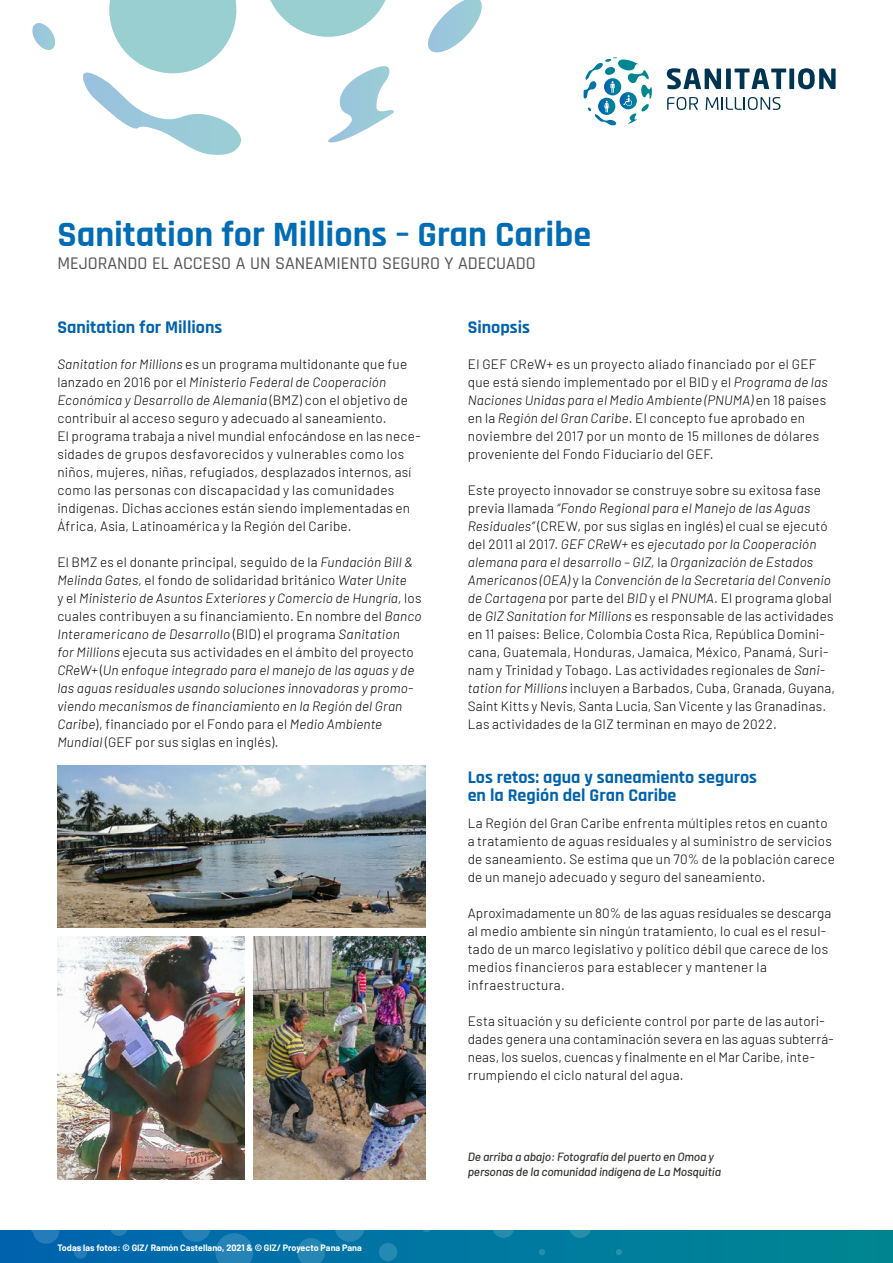
<style>
.page{position:relative;width:893px;height:1263px;background:#fff}
.page>*{position:absolute;margin:0;border:0;box-sizing:border-box;transform-origin:0 0}
.t1{font:700 36px "Rajdhani";color:#006cb4}
.t2{font:700 18px/18px "Rajdhani";color:#0062ad}
.t3{font:500 18px "Rajdhani";color:#555756}
.t4{font:300 13.5px/18px "Barlow";letter-spacing:.02em;color:#000}
.t5{font:italic 300 13.5px/18px "Barlow";letter-spacing:.015em;color:#000}
.t6{font:italic 500 11.85px/15px "Barlow";letter-spacing:-.01em;color:#323230}
.t7{font:700 9px "Barlow";color:#fff}
.s1{font-style:italic}
.s2{font-style:normal}
</style>
<div class="page">
<div style="left:0;top:1230px;width:893px;height:33px;background:linear-gradient(to right,#0064b0,#008892)"></div>
<svg style="left:110px;top:1230px;width:18px;height:6px"></svg>
<svg style="left:335px;top:1230px;width:30px;height:12px"></svg>
<svg style="left:421px;top:1230px;width:11px;height:2px"></svg>
<svg style="left:492px;top:1230px;width:23px;height:8px"></svg>
<svg style="left:569px;top:1230px;width:22px;height:8px"></svg>
<div style="left:74px;top:1245px;width:13px;height:14px;background:#267cb8;border-radius:50%"></div>
<svg style="left:181px;top:1230px;width:72px;height:33px;background:#1377af"></svg>
<svg style="left:297px;top:1238px;width:28px;height:25px"></svg>
<div style="left:379px;top:1243px;width:18px;height:18px;background:#2689b1;border-radius:50%"></div>
<svg style="left:539px;top:1249px;width:6px;height:6px"></svg>
<svg style="left:616px;top:1249px;width:6px;height:6px"></svg>
<svg style="left:0;top:1230px;width:59px;height:14px"></svg>
<svg style="left:428px;top:0;width:54px;height:53px"></svg>
<svg style="left:32px;top:23px;width:24px;height:27px"></svg>
<svg style="left:328px;top:66px;width:66px;height:77px"></svg>
<svg style="left:83px;top:0;width:158px;height:155px"></svg>
<svg style="left:270px;top:0;width:116px;height:37px"></svg>
<img style="left:57px;top:936px;width:187px;height:243px">
<img style="left:57px;top:765px;width:368px;height:162px">
<img style="left:253px;top:936px;width:172px;height:243px">
<svg style="left:667px;top:68px;width:54px;height:21px"></svg>
<div style="left:726px;top:69px;width:5px;height:20px;background:#003552"></div>
<svg style="left:735px;top:68px;width:51px;height:21px"></svg>
<div style="left:789px;top:69px;width:5px;height:20px;background:#003552"></div>
<svg style="left:798px;top:68px;width:38px;height:21px"></svg>
<svg style="left:667px;top:97px;width:31px;height:13px"></svg>
<svg style="left:706px;top:97px;width:74px;height:13px"></svg>
<svg style="left:584px;top:57px;width:68px;height:68px"></svg>
<h1 class="t1" style="left:57px;top:213px;width:535px">Sanitation for Millions – Gran Caribe</h1>
<h2 class="t3" style="left:57px;top:252px;width:480px">MEJORANDO EL ACCESO A UN SANEAMIENTO SEGURO Y ADECUADO</h2>
<h2 class="t2" style="left:57px;top:319px;width:166px">Sanitation for Millions</h2>
<p class="t4" style="left:57px;top:354px;width:365px"><span class="s1">Sanitation for Millions</span> es un programa multidonante que fue lanzado en 2016 por el <span class="s1">Ministerio Federal de Cooperación Económica y Desarrollo de Alemania</span> (BMZ) con el objetivo de contribuir al acceso seguro y adecuado al saneamiento.<br>El programa trabaja a nivel mundial enfocándose en las nece&shy;sidades de grupos desfavorecidos y vulnerables como los niños, mujeres, niñas, refugiados, desplazados internos, así como las personas con discapacidad y las comunidades indígenas. Dichas acciones están siendo implementadas en África, Asia, Latinoamérica y la Región del Caribe.</p>
<p class="t5" style="left:57px;top:552px;width:366px"><span class="s2">El BMZ es el donante principal, seguido de la</span> Fundación Bill &amp; Melinda Gates, <span class="s2">el fondo de solidaridad británico</span> Water Unite<br><span class="s2">y el</span> Ministerio de Asuntos Exteriores y Comercio de Hungría, <span class="s2">los cuales contribuyen a su financiamiento. En nombre del</span> Banco Interamericano de Desarrollo <span class="s2">(BID) el programa</span> Sanitation<br>for Millions <span class="s2">ejecuta sus actividades en el ámbito del proyecto </span>CReW+ <span class="s2">(</span>Un enfoque integrado para el manejo de las aguas y de las aguas residuales usando soluciones innovadoras y promo&shy;viendo mecanismos de financiamiento en la Región del Gran Caribe<span class="s2">), financiado por el Fondo para el</span> Medio Ambiente Mundial <span class="s2">(GEF por sus siglas en inglés).</span></p>
<p class="t7" style="left:57px;top:1241px;width:306px">Todas las fotos: © GIZ/ Ramón Castellano, 2021 &amp; © GIZ/ Proyecto Pana Pana</p>
<h2 class="t2" style="left:468px;top:319px;width:64px">Sinopsis</h2>
<p class="t4" style="left:468px;top:354px;width:361px">El GEF CReW+ es un proyecto aliado financiado por el GEF que está siendo implementado por el BID y el <span class="s1">Programa de las Naciones Unidas para el Medio Ambiente (PNUMA)</span> en 18 países en la <span class="s1">Región del Gran Caribe</span>. El concepto fue aprobado en noviembre del 2017 por un monto de 15 millones de dólares proveniente del Fondo Fiduciario del GEF.</p>
<p class="t4" style="left:468px;top:480px;width:369px">Este proyecto innovador se construye sobre su exitosa fase previa llamada <span class="s1">“Fondo Regional para el Manejo de las Aguas Residuales”</span> (CREW, por sus siglas en inglés) el cual se ejecutó del 2011 al 2017. <span class="s1">GEF CReW+</span> es <span class="s1">ejecutado por la Cooperación alemana para el desarrollo – GIZ,</span> la <span class="s1">Organización de Estados Americanos (OEA)</span> y la <span class="s1">Convención de la Secretaría del Convenio de Cartagena</span> por parte del <span class="s1">BID</span> y el <span class="s1">PNUMA</span>. El programa global de <span class="s1">GIZ Sanitation for Millions</span> es responsable de las actividades en 11 países: Belice, Colombia Costa Rica, República Domini&shy;cana, Guatemala, Honduras, Jamaica, México, Panamá, Suri&shy;nam y Trinidad y Tobago. Las actividades regionales de <span class="s1">Sani&shy;tation for Millions</span> incluyen a Barbados, Cuba, Granada, Guyana, Saint Kitts y Nevis, Santa Lucia, San Vicente y las Granadinas.<br>Las actividades de la GIZ terminan en mayo de 2022.</p>
<h2 class="t2" style="left:468px;top:769px;width:291px">Los retos: agua y saneamiento seguros en la Región del Gran Caribe</h2>
<p class="t4" style="left:468px;top:813px;width:369px">La Región del Gran Caribe enfrenta múltiples retos en cuanto a tratamiento de aguas residuales y al suministro de servicios de saneamiento. Se estima que un 70% de la población carece de un manejo adecuado y seguro del saneamiento.</p>
<p class="t4" style="left:468px;top:903px;width:365px">Aproximadamente un 80% de las aguas residuales se descarga al medio ambiente sin ningún tratamiento, lo cual es el resul&shy;tado de un marco legislativo y político débil que carece de los medios financieros para establecer y mantener la infraestructura.</p>
<p class="t4" style="left:468px;top:1011px;width:367px">Esta situación y su deficiente control por parte de las autori&shy;dades genera una contaminación severa en las aguas subterrá&shy;neas, los suelos, cuencas y finalmente en el Mar Caribe, inte&shy;rrumpiendo el ciclo natural del agua.</p>
<p class="t6" style="left:468px;top:1148px;width:255px">De arriba a abajo: Fotografía del puerto en Omoa y personas de la comunidad indígena de La Mosquitia</p>
</div>
